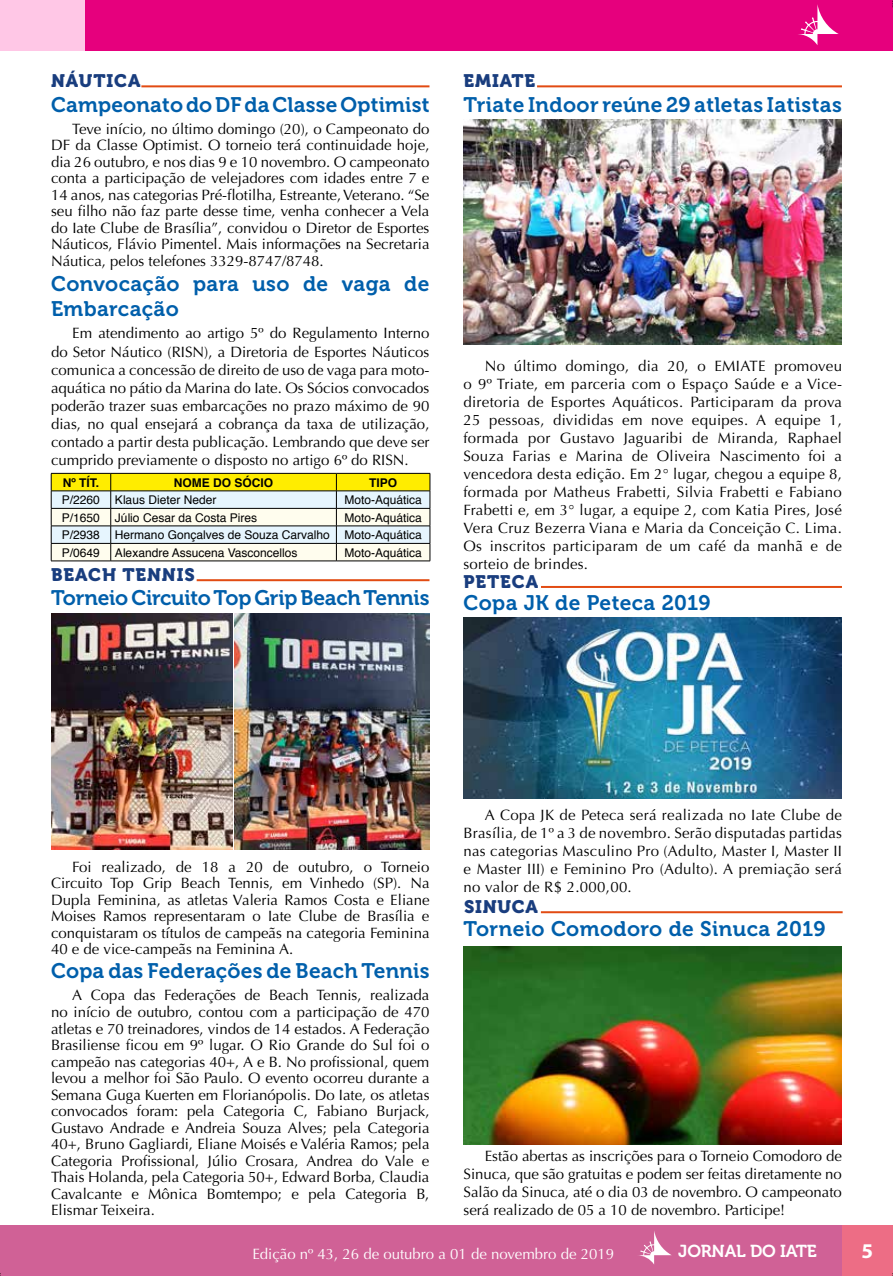
<style>
.page{position:relative;width:893px;height:1276px;background:#fff}
.page>*{position:absolute;margin:0;border:0;box-sizing:border-box;transform-origin:0 0}
.t1{font:21px/25.2px "Museo 700";letter-spacing:.01em;color:#005fab}
.t2{font:21px "Museo 700";letter-spacing:-.01em;color:#005fab}
.t3{font:700 21px "Myriad Pro";color:#fff}
.t4{font:18px "Museo 900";letter-spacing:.05em;color:#193d7e}
.t5{font:17.25px "Museo 700";letter-spacing:-.01em;color:#fff}
.t6{font:15px/16.5px "Optima";color:#000;text-align:justify}
.t7{font:15px "Optima";color:#fff}
.t8{font:12px "Helvetica";color:#000}
.t9{font:700 12px "Helvetica";color:#000}
</style>
<div class="page">
<div style="left:0;top:1225px;width:893px;height:51px;background:#d06196"></div>
<svg style="left:638px;top:1231px;width:34px;height:33px"></svg>
<div style="left:0;top:0;width:893px;height:51px;background:#e6007d"></div>
<div style="left:0;top:0;width:85px;height:51px;background:#ffc7e6"></div>
<div style="left:842px;top:1225px;width:51px;height:51px;background:#ed6d85"></div>
<svg style="left:798px;top:4px;width:41px;height:41px"></svg>
<img style="left:463px;top:618px;width:379px;height:181px">
<hr style="left:537px;top:85px;width:305px;height:2px;background:#e24b12">
<hr style="left:541px;top:586px;width:301px;height:2px;background:#e24b12">
<img style="left:463px;top:119px;width:379px;height:225px">
<svg style="left:51px;top:473px;width:380px;height:88px;background:#e4e6b7"></svg>
<hr style="left:51px;top:560px;width:60px;height:1px;background:#000">
<hr style="left:111px;top:560px;width:225px;height:1px;background:#000">
<hr style="left:336px;top:560px;width:94px;height:1px;background:#000">
<hr style="left:141px;top:85px;width:288px;height:2px;background:#e24b12">
<hr style="left:197px;top:579px;width:232px;height:2px;background:#e24b12">
<img style="left:51px;top:614px;width:182px;height:235px">
<img style="left:235px;top:614px;width:194px;height:235px">
<hr style="left:541px;top:911px;width:302px;height:2px;background:#e24b12">
<img style="left:463px;top:947px;width:379px;height:197px">
<p class="t4" style="left:51px;top:71px;width:91px">NÁUTICA</p>
<h1 class="t1" style="left:51px;top:92px;width:380px">Campeonato do DF da Classe Optimist</h1>
<p class="t6" style="left:51px;top:120px;width:380px;text-indent:21px">Teve início, no último domingo (20), o Campeonato do DF da Classe Optimist. O torneio terá continuidade hoje, dia 26 outubro, e nos dias 9 e 10 novembro. O campeonato conta a participação de velejadores com idades entre 7 e 14 anos, nas categorias Pré-flotilha, Estreante, Veterano. “Se seu filho não faz parte desse time, venha conhecer a Vela do Iate Clube de Brasília”, convidou o Diretor de Esportes Náuticos, Flávio Pimentel. Mais informações na Secretaria Náutica, pelos telefones 3329-8747/8748.</p>
<h1 class="t1" style="left:51px;top:271px;width:380px">Convocação para uso de vaga de<br>Embarcação</h1>
<p class="t6" style="left:51px;top:325px;width:380px;line-height:18px;text-indent:21px">Em atendimento ao artigo 5º do Regulamento Interno do Setor Náutico (RISN), a Diretoria de Esportes Náuticos comunica a concessão de direito de uso de vaga para moto&shy;aquática no pátio da Marina do Iate. Os Sócios convocados poderão trazer suas embarcações no prazo máximo de 90 dias, no qual ensejará a cobrança da taxa de utilização, contado a partir desta publicação. Lembrando que deve ser cumprido previamente o disposto no artigo 6º do RISN.</p>
<p class="t9" style="left:63px;top:473px;width:38px">Nº TÍT.</p>
<p class="t9" style="left:174px;top:473px;width:101px">NOME DO SÓCIO</p>
<p class="t9" style="left:369px;top:473px;width:30px">TIPO</p>
<p class="t8" style="left:62px;top:491px;width:40px">P/2260</p>
<p class="t8" style="left:115px;top:491px;width:103px">Klaus Dieter Neder</p>
<p class="t8" style="left:344px;top:491px;width:79px">Moto-Aquática</p>
<p class="t8" style="left:62px;top:508px;width:40px">P/1650</p>
<p class="t8" style="left:115px;top:508px;width:144px">Júlio Cesar da Costa Pires</p>
<p class="t8" style="left:344px;top:508px;width:79px">Moto-Aquática</p>
<p class="t8" style="left:62px;top:526px;width:40px">P/2938</p>
<p class="t8" style="left:115px;top:526px;width:308px">Hermano Gonçalves de Souza Carvalho Moto-Aquática</p>
<p class="t8" style="left:62px;top:543px;width:40px">P/0649</p>
<p class="t8" style="left:115px;top:543px;width:184px">Alexandre Assucena Vasconcellos</p>
<p class="t8" style="left:344px;top:543px;width:79px">Moto-Aquática</p>
<p class="t4" style="left:51px;top:564px;width:145px">BEACH TENNIS</p>
<h1 class="t2" style="left:51px;top:586px;width:380px">Torneio Circuito Top Grip Beach Tennis</h1>
<p class="t4" style="left:463px;top:71px;width:73px">EMIATE</p>
<h1 class="t1" style="left:463px;top:92px;width:380px">Triate Indoor reúne 29 atletas Iatistas</h1>
<p class="t6" style="left:463px;top:357px;width:380px;line-height:18px;text-indent:21px">No último domingo, dia 20, o EMIATE promoveu o 9º Triate, em parceria com o Espaço Saúde e a Vice&shy;diretoria de Esportes Aquáticos. Participaram da prova 25 pessoas, divididas em nove equipes. A equipe 1, formada por Gustavo Jaguaribi de Miranda, Raphael Souza Farias e Marina de Oliveira Nascimento foi a vencedora desta edição. Em 2° lugar, chegou a equipe 8, formada por Matheus Frabetti, Silvia Frabetti e Fabiano Frabetti e, em 3° lugar, a equipe 2, com Katia Pires, José Vera Cruz Bezerra Viana e Maria da Conceição C. Lima.<br>Os inscritos participaram de um café da manhã e de sorteio de brindes.</p>
<p class="t4" style="left:463px;top:571px;width:76px">PETECA</p>
<h1 class="t1" style="left:463px;top:590px;width:249px">Copa JK de Peteca 2019</h1>
<p class="t6" style="left:51px;top:858px;width:380px;text-indent:21px">Foi realizado, de 18 a 20 de outubro, o Torneio Circuito Top Grip Beach Tennis, em Vinhedo (SP). Na Dupla Feminina, as atletas Valeria Ramos Costa e Eliane Moises Ramos representaram o Iate Clube de Brasília e conquistaram os títulos de campeãs na categoria Feminina 40 e de vice-campeãs na Feminina A.</p>
<p class="t6" style="left:51px;top:987px;width:380px;text-indent:21px">A Copa das Federações de Beach Tennis, realizada no início de outubro, contou com a participação de 470 atletas e 70 treinadores, vindos de 14 estados. A Federação Brasiliense ficou em 9º lugar. O Rio Grande do Sul foi o campeão nas categorias 40+, A e B. No profissional, quem levou a melhor foi São Paulo. O evento ocorreu durante a Semana Guga Kuerten em Florianópolis. Do Iate, os atletas convocados foram: pela Categoria C, Fabiano Burjack, Gustavo Andrade e Andreia Souza Alves; pela Categoria 40+, Bruno Gagliardi, Eliane Moisés e Valéria Ramos; pela Categoria Profissional, Júlio Crosara, Andrea do Vale e Thais Holanda, pela Categoria 50+, Edward Borba, Claudia Cavalcante e Mônica Bomtempo; e pela Categoria B, Elismar Teixeira.</p>
<h1 class="t1" style="left:51px;top:959px;width:380px">Copa das Federações de Beach Tennis</h1>
<p class="t6" style="left:463px;top:806px;width:380px;line-height:18px;text-indent:21px">A Copa JK de Peteca será realizada no Iate Clube de Brasília, de 1º a 3 de novembro. Serão disputadas partidas nas categorias Masculino Pro (Adulto, Master I, Master II e Master III) e Feminino Pro (Adulto). A premiação será no valor de R$ 2.000,00.</p>
<p class="t4" style="left:464px;top:896px;width:75px">SINUCA</p>
<h1 class="t1" style="left:463px;top:916px;width:363px">Torneio Comodoro de Sinuca 2019</h1>
<p class="t6" style="left:463px;top:1147px;width:380px;line-height:18px;text-indent:21px">Estão abertas as inscrições para o Torneio Comodoro de Sinuca, que são gratuitas e podem ser feitas diretamente no Salão da Sinuca, até o dia 03 de novembro. O campeonato será realizado de 05 a 10 de novembro. Participe!</p>
<p class="t7" style="left:252px;top:1245px;width:363px">Edição nº 43, 26 de outubro a 01 de novembro de 2019</p>
<p class="t5" style="left:678px;top:1241px;width:140px">JORNAL DO IATE</p>
<h1 class="t3" style="left:862px;top:1237px;width:13px">5</h1>
</div>
